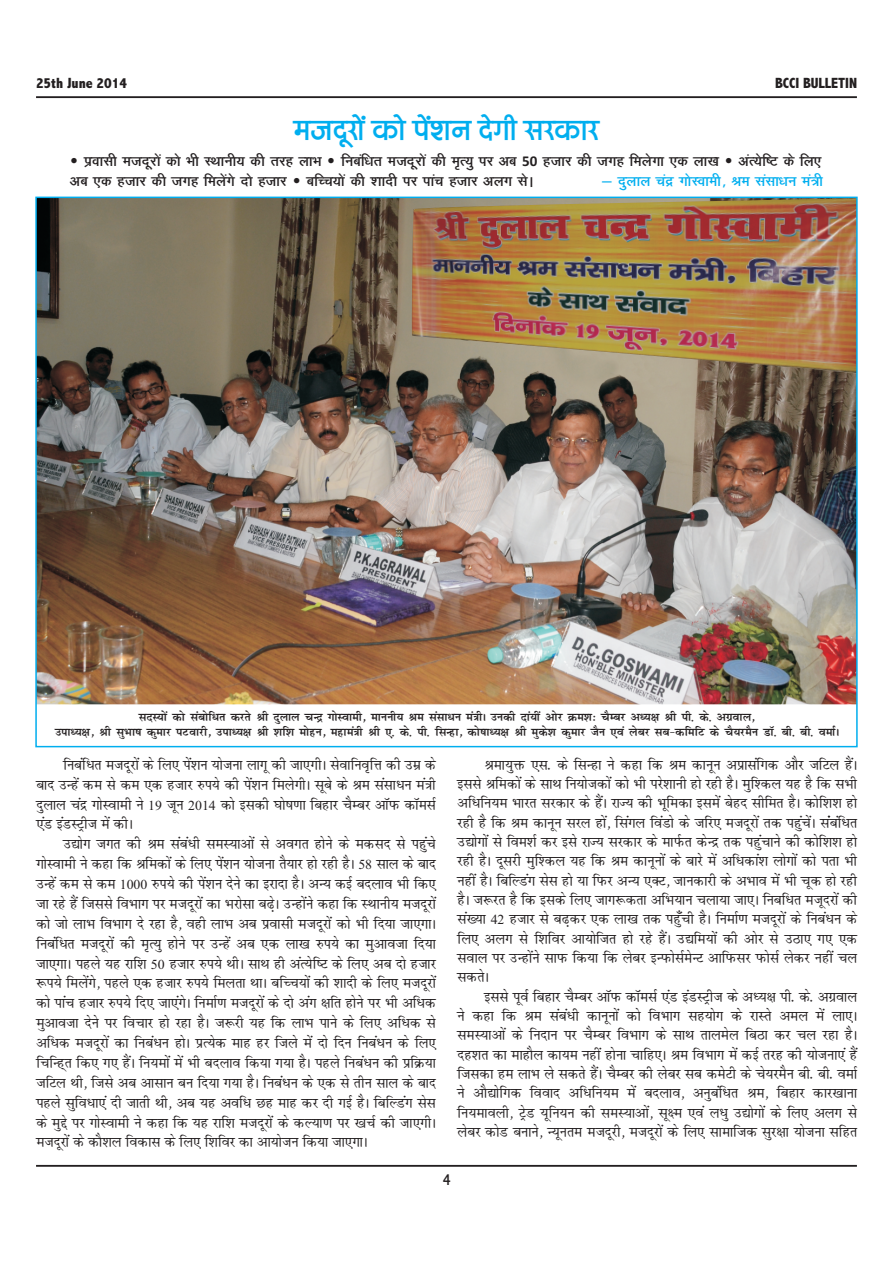
<style>
.page{position:relative;width:893px;height:1263px;background:#fff}
.page>*{position:absolute;margin:0;border:0;box-sizing:border-box;transform-origin:0 0}
.t1{font:30px "BHARTIYA HINDI 112";color:#00aeef}
.t2{font:17.25px/20px "Walkman Chanakya 902 Normal";color:#231f20;text-align:justify}
.t3{font:17.25px/19.4px "BHARTIYA HINDI 025";color:#231f20}
.t4{font:17.25px "BHARTIYA HINDI 025";color:#00aeef}
.t5{font:condensed 16.35px "Abadi";color:#231f20}
.t6{font:800 condensed 14.85px "Abadi";color:#231f20}
.t7{font:700 13.5px/15.3px "Walkman Chanakya 902";color:#231f20;text-align:center}
.s1{font-family:"Calibri"}
.s2{font-family:"Calibri";font-weight:700;font-size:15px}
</style>
<div class="page">
<hr style="left:36px;top:96px;width:821px;height:2px;background:#231f20">
<hr style="left:36px;top:1165px;width:821px;height:2px;background:#231f20">
<img style="left:35px;top:196px;width:823px;height:552px">
<p class="t6" style="left:36px;top:78px;width:92px">25th June 2014</p>
<p class="t6" style="left:775px;top:78px;width:84px">BCCI BULLETIN</p>
<h1 class="t1" style="left:294px;top:114px;width:306px">etnwjksa dks isa'ku nsxh ljdkj</h1>
<p class="t3" style="left:70px;top:152px;width:753px"><span class="s1">•</span> izoklh etnwjksa dks Hkh LFkkuh; dh rjg YkkHk <span class="s1">•</span> fucaf/kr etnwjksa dh e`R;q ij vc <span class="s2">50</span> gtkj dh txg feysxk ,d yk[k <span class="s1">•</span> vaR;sf"V ds fy, vc ,d gtkj dh txg feysaxs nks gtkj <span class="s1">•</span> cfPp;ksa dh 'kknh ij ikap gtkj vyx lsA</p>
<p class="t4" style="left:601px;top:173px;width:223px">µ nqyky paæ xksLokeh] Je lalk/ku ea=h</p>
<p class="t7" style="left:55px;top:708px;width:785px">lnL;ksa dks lacksf/r djrs Jh nqyky pUæ xksLokeh] ekuuh; Je lalk/u ea=khA mudh nka;ha vksj Øe'k% pSEcj vè;{k Jh ih- ds- vxzoky]<br>mikè;{k] Jh lqHkk"k dqekj iVokjh] mikè;{k Jh 'kf'k eksgu] egkea=kh Jh ,- ds- ih- flUgk] dks"kkè;{k Jh eqds'k dqekj tSu ,oa yscj lc&amp;dfefV ds pS;jeSu MkW- ch- ch- oekZA</p>
<p class="t2" style="left:36px;top:754px;width:401px;text-indent:27px">fucaf/r etnwjksa ds fy, isa'ku ;kstuk ykxw dh tk,xhA lsokfuo`fÙk dh mez ds ckn mUgsa de ls de ,d gtkj #i;s dh isa'ku feysxhA lwcs ds Je lalk/u ea=kh nqyky panz xksLokeh us 19 twu 2014 dks bldh ?kks"k.kk fcgkj pSEcj vkWiQ dkWelZ ,aM baMLVªht esa dhA</p>
<p class="t2" style="left:36px;top:833px;width:401px;text-indent:27px">m|ksx txr dh Je laca/h leL;kvksa ls voxr gksus ds edln ls igqaps xksLokeh us dgk fd Jfedksa ds fy, isa'ku ;kstuk rS;kj gks jgh gSA 58 lky ds ckn mUgsa de ls de 1000 #i;s dh isa'ku nsus dk bjknk gSA vU; dbZ cnyko Hkh fd, tk jgs gSa ftlls foHkkx ij etnwjksa dk Hkjkslk c&lt;s+A mUgksaus dgk fd LFkkuh; etnwjksa dks tks ykHk foHkkx ns jgk gS] ogh ykHk vc izoklh etnwjksa dks Hkh fn;k tk,xkA fucaf/r etnwjksa dh e`R;q gksus ij mUgsa vc ,d yk[k #i;s dk eqvkotk fn;k tk,xkA igys ;g jkf'k 50 gtkj #i;s FkhA lkFk gh vaR;sf"V ds fy, vc nks gtkj :i;s feysaxs] igys ,d gtkj #i;s feyrk FkkA cfPp;ksa dh 'kknh ds fy, etnwjksa dks ikap gtkj #i;s fn, tk,axsA fuekZ.k etnwjksa ds nks vax {kfr gksus ij Hkh vf/d eqvkotk nsus ij fopkj gks jgk gSA t:jh ;g fd ykHk ikus ds fy, vf/d ls vf/d etnwjksa dk fuca/u gksA izR;sd ekg gj ftys esa nks fnu fuca/u ds fy, fpfUg~r fd, x, gSaA fu;eksa esa Hkh cnyko fd;k x;k gSA igys fuca/u dh izfØ;k tfVy Fkh] ftls vc vklku cu fn;k x;k gSA fuca/u ds ,d ls rhu lky ds ckn igys lqfo/k,a nh tkrh Fkh] vc ;g vof/ Ng ekg dj nh xbZ gSA fcfYMax lsl ds eqís ij xksLokeh us dgk fd ;g jkf'k etnwjksa ds dY;k.k ij [kpZ dh tk,xhA etnwjksa ds dkS'ky fodkl ds fy, f'kfoj dk vk;kstu fd;k tk,xkA</p>
<p class="t2" style="left:457px;top:754px;width:401px;line-height:19.4px;text-indent:27px">Jek;qÙkQ ,l- ds flUgk us dgk fd Je dkuwu vizklafxd vkSj tfVy gSaA blls Jfedksa ds lkFk fu;kstdksa dks Hkh ijs'kkuh gks jgh gSA eqf'dy ;g gS fd lHkh vf/fu;e Hkkjr ljdkj ds gSaA jkT; dh Hkwfedk blesa csgn lhfer gSA dksf'k'k gks jgh gS fd Je dkuwu ljy gksa] flaxy foaMks ds tfj, etnwjksa rd igqapsaA lacaf/r m|ksxksa ls foe'kZ dj bls jkT; ljdkj ds ekiZQr dsUnz rd igaqpkus dh dksf'k'k gks jgh gSA nwljh eqf'dy ;g fd Je dkuwuksa ds ckjs esa vf/dka'k yksxksa dks irk Hkh ugha gSA fcfYMax lsl gks ;k fiQj vU; ,DV] tkudkjh ds vHkko esa Hkh pwd gks jgh gSA t:jr gS fd blds fy, tkx:drk vfHk;ku pyk;k tk,A fucf/r etwnjksa dh la[;k 42 gtkj ls c&lt;+dj ,d yk[k rd igq¡ph gSA fuekZ.k etnwjksa ds fuca/u ds fy, vyx ls f'kfoj vk;ksftr gks jgs gSaA m|fe;ksa dh vksj ls mBk, x, ,d loky ij mUgksaus lkiQ fd;k fd yscj bUiQkslZesUV vkfiQlj iQkslZ ysdj ugha py ldrsA</p>
<p class="t2" style="left:457px;top:986px;width:401px;line-height:19.4px;text-indent:27px">blls iwoZ fcgkj pSEcj vkWiQ dkWelZ ,aM baMLVªht ds vè;{k ih- ds- vxzoky us dgk fd Je laca/h dkuwuksa dks foHkkx lg;ksx ds jkLrs vey esa yk,A leL;kvksa ds funku ij pSEcj foHkkx ds lkFk rkyesy fcBk dj py jgk gSA ng'kr dk ekgkSy dk;e ugha gksuk pkfg,A Je foHkkx esa dbZ rjg dh ;kstuk,a gSa ftldk ge ykHk ys ldrs gSaA pSEcj dh yscj lc desVh ds ps;jeSu ch- ch- oekZ us vkS|ksfxd fookn vf/fu;e esa cnyko] vuqcaf/r Je] fcgkj dkj[kkuk fu;ekoyh] VsªM ;wfu;u dh leL;kvksa] lw{e ,oa y/q m|ksxksa ds fy, vyx ls yscj dksM cukus] U;wure etnwjh] etnwjksa ds fy, lkekftd lqj{kk ;kstuk lfgr</p>
<p class="t5" style="left:443px;top:1174px;width:9px">4</p>
</div>
